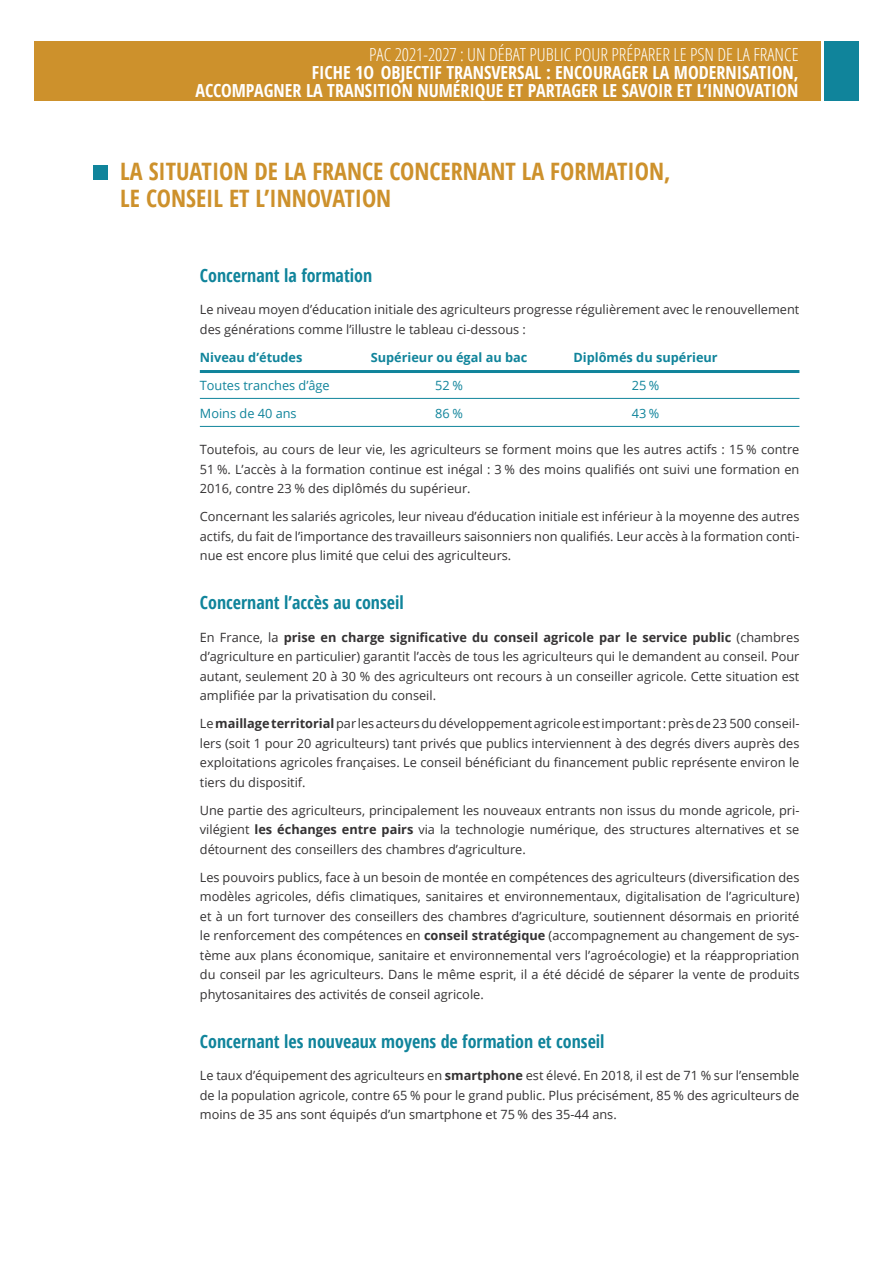
<style>
.page{position:relative;width:893px;height:1263px;background:#fff}
.page>*{position:absolute;margin:0;border:0;box-sizing:border-box;transform-origin:0 0}
.t1{font:700 condensed 24px/27px "Open Sans";color:#cd912c}
.t2{font:700 condensed 18px/18px "Open Sans";color:#fff;text-align:right}
.t3{font:700 condensed 18px "Open Sans";color:#10849b}
.t4{font:300 condensed 18px "Open Sans";color:#fff}
.t5{font:12.75px/19.5px "Open Sans";color:#343233;text-align:justify}
.t6{font:700 12.75px "Open Sans";color:#10849b}
.t7{font:12.75px "Open Sans";color:#10849b}
.s1{font-weight:700}
</style>
<div class="page">
<div style="left:825px;top:42px;width:34px;height:59px;background:#10849b"></div>
<div style="left:34px;top:42px;width:786px;height:59px;background:#cd912c"></div>
<hr style="left:200px;top:370px;width:599px;height:3px;background:#10849b">
<hr style="left:200px;top:398px;width:599px;height:1px;background:#10849b">
<hr style="left:200px;top:426px;width:599px;height:1px;background:#10849b">
<div style="left:94px;top:165px;width:14px;height:15px;background:#10849b"></div>
<h2 class="t4" style="left:369px;top:42px;width:431px">PAC 2021-2027 : UN DÉBAT PUBLIC POUR PRÉPARER LE PSN DE LA FRANCE</h2>
<h2 class="t2" style="left:195px;top:63px;width:605px">FICHE 1O OBJECTIF TRANSVERSAL : ENCOURAGER LA MODERNISATION,<br>ACCOMPAGNER LA TRANSITION NUMÉRIQUE ET PARTAGER LE SAVOIR ET L’INNOVATION</h2>
<h1 class="t1" style="left:120px;top:157px;width:552px">LA SITUATION DE LA FRANCE CONCERNANT LA FORMATION,<br>LE CONSEIL ET L’INNOVATION</h1>
<h2 class="t3" style="left:200px;top:263px;width:174px">Concernant la formation</h2>
<p class="t5" style="left:200px;top:299px;width:601px">Le niveau moyen d’éducation initiale des agriculteurs progresse régulièrement avec le renouvellement des générations comme l’illustre le tableau ci-dessous :</p>
<p class="t6" style="left:200px;top:348px;width:104px">Niveau d’études</p>
<p class="t6" style="left:371px;top:348px;width:158px">Supérieur ou égal au bac</p>
<p class="t6" style="left:573px;top:348px;width:146px">Diplômés du supérieur</p>
<p class="t7" style="left:200px;top:376px;width:131px">Toutes tranches d’âge</p>
<p class="t7" style="left:435px;top:376px;width:29px">52 %</p>
<p class="t7" style="left:632px;top:376px;width:29px">25 %</p>
<p class="t7" style="left:200px;top:404px;width:98px">Moins de 40 ans</p>
<p class="t7" style="left:435px;top:404px;width:29px">86 %</p>
<p class="t7" style="left:632px;top:404px;width:29px">43 %</p>
<p class="t5" style="left:200px;top:439px;width:601px">Toutefois, au cours de leur vie, les agriculteurs se forment moins que les autres actifs : 15 % contre 51 %. L’accès à la formation continue est inégal : 3 % des moins qualifiés ont suivi une formation en 2016, contre 23 % des diplômés du supérieur.</p>
<p class="t5" style="left:200px;top:506px;width:601px">Concernant les salariés agricoles, leur niveau d’éducation initiale est inférieur à la moyenne des autres actifs, du fait de l’importance des travailleurs saisonniers non qualifiés. Leur accès à la formation conti&shy;nue est encore plus limité que celui des agriculteurs.</p>
<h2 class="t3" style="left:200px;top:590px;width:205px">Concernant l’accès au conseil</h2>
<p class="t5" style="left:200px;top:627px;width:601px">En France, la <span class="s1">prise en charge significative du conseil agricole par le service public</span> (chambres d’agriculture en particulier) garantit l’accès de tous les agriculteurs qui le demandent au conseil. Pour autant, seulement 20 à 30 % des agriculteurs ont recours à un conseiller agricole. Cette situation est amplifiée par la privatisation du conseil.</p>
<p class="t5" style="left:200px;top:713px;width:601px">Le <span class="s1">maillage territorial</span> par les acteurs du développement agricole est important : près de 23 500 conseil&shy;lers (soit 1 pour 20 agriculteurs) tant privés que publics interviennent à des degrés divers auprès des exploitations agricoles françaises. Le conseil bénéficiant du financement public représente environ le tiers du dispositif.</p>
<p class="t5" style="left:200px;top:800px;width:601px">Une partie des agriculteurs, principalement les nouveaux entrants non issus du monde agricole, pri&shy;vilégient <span class="s1">les échanges entre pairs</span> via la technologie numérique, des structures alternatives et se détournent des conseillers des chambres d’agriculture.</p>
<p class="t5" style="left:200px;top:867px;width:601px">Les pouvoirs publics, face à un besoin de montée en compétences des agriculteurs (diversification des modèles agricoles, défis climatiques, sanitaires et environnementaux, digitalisation de l’agriculture) et à un fort turnover des conseillers des chambres d’agriculture, soutiennent désormais en priorité le renforcement des compétences en <span class="s1">conseil stratégique</span> (accompagnement au changement de sys&shy;tème aux plans économique, sanitaire et environnemental vers l’agroécologie) et la réappropriation du conseil par les agriculteurs. Dans le même esprit, il a été décidé de séparer la vente de produits phytosanitaires des activités de conseil agricole.</p>
<h2 class="t3" style="left:200px;top:1029px;width:406px">Concernant les nouveaux moyens de formation et conseil</h2>
<p class="t5" style="left:200px;top:1065px;width:601px">Le taux d’équipement des agriculteurs en <span class="s1">smartphone</span> est élevé. En 2018, il est de 71 % sur l’ensemble de la population agricole, contre 65 % pour le grand public. Plus précisément, 85 % des agriculteurs de moins de 35 ans sont équipés d’un smartphone et 75 % des 35-44 ans.</p>
</div>
